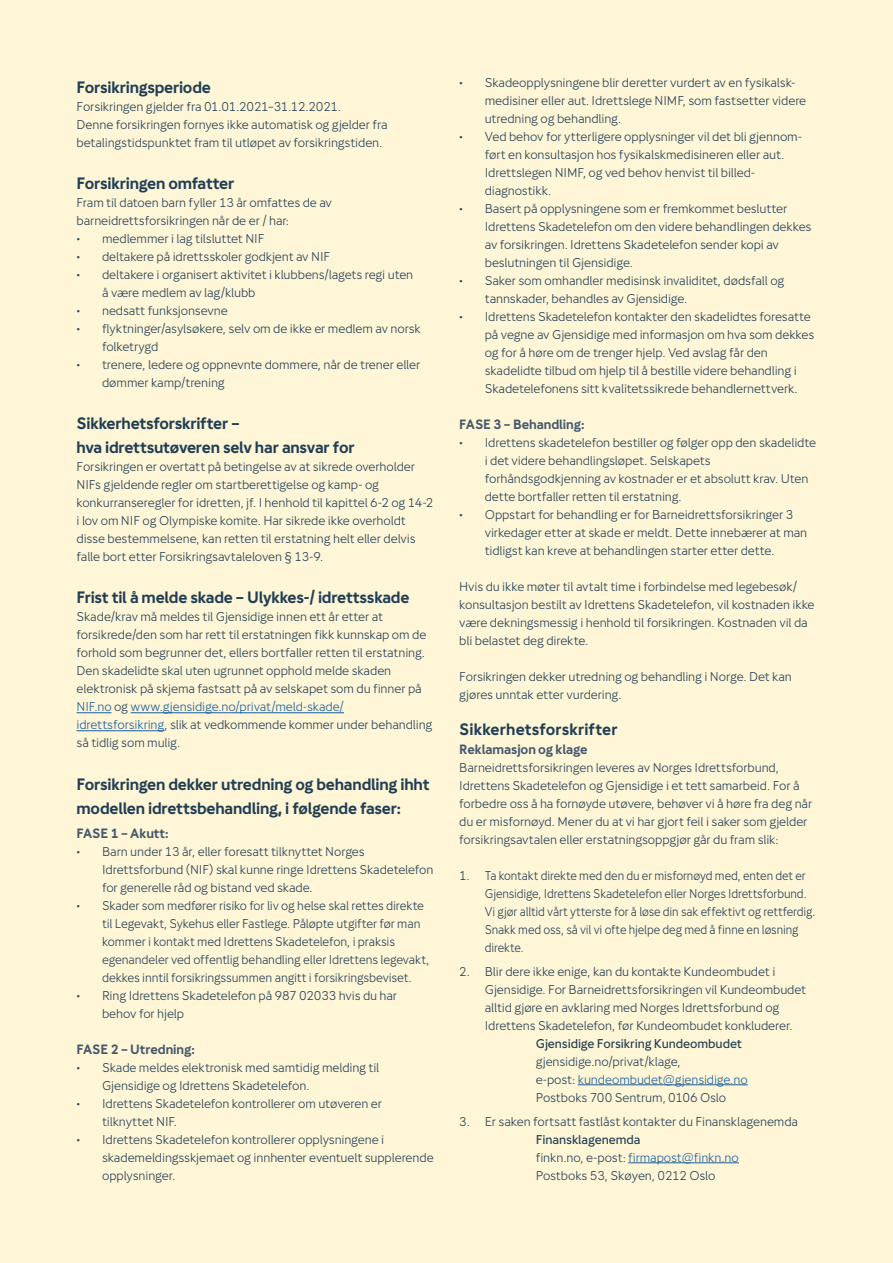
<style>
.page{position:relative;width:893px;height:1263px;background:#fff5d7}
.page>*{position:absolute;margin:0;border:0;box-sizing:border-box;transform-origin:0 0}
.Heading_03{font:700 16.5px/24px "Gjensidige Sans";letter-spacing:-.015em;color:#203e53}
.Subheading_01{font:700 16.5px "Gjensidige Sans";letter-spacing:.005em;color:#203e53}
.Subheading_02{font:700 13.5px "Gjensidige Sans";letter-spacing:-.005em;color:#43586c}
.Brødtekst{font:12.75px/18px "Gjensidige Sans";letter-spacing:-.01em;color:#203e53}
.Punkter_uten{font:12.75px/18px "Gjensidige Sans";letter-spacing:-.01em;color:#203e53}
.Brødtekst-2{font:12.75px "Gjensidige Sans";letter-spacing:-.005em;color:#175d9e}
.Brødtekst-3{font:500 12.75px "Gjensidige Sans";letter-spacing:-.005em;color:#203e53}
.s1{color:#175d9e}
.s2{color:#203e53}
</style>
<div class="page">
<hr style="left:77px;top:712px;width:34px;height:1px;background:#175d9e">
<hr style="left:131px;top:712px;width:213px;height:1px;background:#175d9e">
<hr style="left:77px;top:730px;width:87px;height:1px;background:#175d9e">
<hr style="left:578px;top:1084px;width:170px;height:1px;background:#175d9e">
<hr style="left:628px;top:1162px;width:111px;height:1px;background:#175d9e">
<p class="Heading_03" style="left:77px;top:75px;width:136px">Forsikringsperiode</p>
<p class="Punkter_uten" style="left:77px;top:98px;width:266px">Forsikringen gjelder fra 01.01.2021–31.12.2021.</p>
<p class="Brødtekst" style="left:77px;top:116px;width:313px">Denne forsikringen fornyes ikke automatisk og gjelder fra betalingstidspunktet fram til utløpet av forsikringstiden.</p>
<p class="Heading_03" style="left:77px;top:171px;width:160px">Forsikringen omfatter</p>
<p class="Brødtekst" style="left:77px;top:194px;width:257px">Fram til datoen barn fyller 13 år omfattes de av barneidrettsforsikringen når de er / har:</p>
<p class="Brødtekst" style="left:77px;top:230px;width:189px">• medlemmer i lag tilsluttet NIF</p>
<p class="Brødtekst" style="left:77px;top:248px;width:255px">• deltakere på idrettsskoler godkjent av NIF</p>
<p class="Brødtekst" style="left:102px;top:266px;width:313px;text-indent:-26px">• deltakere i organisert aktivitet i klubbens/lagets regi uten å være medlem av lag/klubb</p>
<p class="Brødtekst" style="left:77px;top:302px;width:153px">• nedsatt funksjonsevne</p>
<p class="Brødtekst" style="left:102px;top:320px;width:320px;text-indent:-26px">• flyktninger/asylsøkere, selv om de ikke er medlem av norsk folketrygd</p>
<p class="Brødtekst" style="left:102px;top:356px;width:320px;text-indent:-26px">• trenere, ledere og oppnevnte dommere, når de trener eller dømmer kamp/trening</p>
<p class="Heading_03" style="left:77px;top:411px;width:280px">Sikkerhetsforskrifter –<br>hva idrettsutøveren selv har ansvar for</p>
<p class="Brødtekst" style="left:77px;top:458px;width:358px">Forsikringen er overtatt på betingelse av at sikrede overholder NIFs gjeldende regler om startberettigelse og kamp- og konkurranseregler for idretten, jf. I henhold til kapittel 6-2 og 14-2 i lov om NIF og Olympiske komite. Har sikrede ikke overholdt disse bestemmelsene, kan retten til erstatning helt eller delvis falle bort etter Forsikringsavtaleloven § 13-9.</p>
<p class="Heading_03" style="left:77px;top:585px;width:334px">Frist til å melde skade – Ulykkes-/ idrettsskade</p>
<p class="Brødtekst" style="left:77px;top:608px;width:357px">Skade/krav må meldes til Gjensidige innen ett år etter at forsikrede/den som har rett til erstatningen fikk kunnskap om de forhold som begrunner det, ellers bortfaller retten til erstatning.<br>Den skadelidte skal uten ugrunnet opphold melde skaden elektronisk på skjema fastsatt på av selskapet som du finner på <span class="s1">NIF.no</span> og <span class="s1">www.gjensidige.no/privat/meld-skade/ idrettsforsikring</span>, slik at vedkommende kommer under behandling så tidlig som mulig.</p>
<p class="Heading_03" style="left:77px;top:771px;width:354px">Forsikringen dekker utredning og behandling ihht modellen idrettsbehandling, i følgende faser:</p>
<p class="Subheading_02" style="left:77px;top:825px;width:94px">FASE 1 – Akutt:</p>
<p class="Brødtekst" style="left:102px;top:842px;width:333px;text-indent:-26px">• Barn under 13 år, eller foresatt tilknyttet Norges<br>Idrettsforbund (NIF) skal kunne ringe Idrettens Skadetelefon for generelle råd og bistand ved skade.</p>
<p class="Brødtekst" style="left:102px;top:896px;width:329px;text-indent:-26px">• Skader som medfører risiko for liv og helse skal rettes direkte til Legevakt, Sykehus eller Fastlege. Påløpte utgifter før man kommer i kontakt med Idrettens Skadetelefon, i praksis egenandeler ved offentlig behandling eller Idrettens legevakt, dekkes inntil forsikringssummen angitt i forsikringsbeviset.</p>
<p class="Brødtekst" style="left:102px;top:986px;width:297px;text-indent:-26px">• Ring Idrettens Skadetelefon på 987 02033 hvis du har behov for hjelp</p>
<p class="Subheading_02" style="left:77px;top:1041px;width:120px">FASE 2 – Utredning:</p>
<p class="Brødtekst" style="left:102px;top:1058px;width:279px;text-indent:-26px">• Skade meldes elektronisk med samtidig melding til<br>Gjensidige og Idrettens Skadetelefon.</p>
<p class="Brødtekst" style="left:102px;top:1094px;width:282px;text-indent:-26px">• Idrettens Skadetelefon kontrollerer om utøveren er tilknyttet NIF.</p>
<p class="Brødtekst" style="left:102px;top:1130px;width:333px;text-indent:-26px">• Idrettens Skadetelefon kontrollerer opplysningene i skademeldingsskjemaet og innhenter eventuelt supplerende opplysninger.</p>
<p class="Brødtekst" style="left:485px;top:74px;width:323px;text-indent:-26px">• Skadeopplysningene blir deretter vurdert av en fysikalsk&shy;medisiner eller aut. Idrettslege NIMF, som fastsetter videre utredning og behandling.</p>
<p class="Brødtekst" style="left:485px;top:128px;width:319px;text-indent:-26px">• Ved behov for ytterligere opplysninger vil det bli gjennom&shy;ført en konsultasjon hos fysikalskmedisineren eller aut.<br>Idrettslegen NIMF, og ved behov henvist til billed&shy;diagnostikk.</p>
<p class="Brødtekst" style="left:485px;top:200px;width:328px;text-indent:-26px">• Basert på opplysningene som er fremkommet beslutter Idrettens Skadetelefon om den videre behandlingen dekkes av forsikringen. Idrettens Skadetelefon sender kopi av beslutningen til Gjensidige.</p>
<p class="Brødtekst" style="left:485px;top:272px;width:301px;text-indent:-26px">• Saker som omhandler medisinsk invaliditet, dødsfall og tannskader, behandles av Gjensidige.</p>
<p class="Brødtekst" style="left:485px;top:308px;width:331px;text-indent:-26px">• Idrettens Skadetelefon kontakter den skadelidtes foresatte på vegne av Gjensidige med informasjon om hva som dekkes og for å høre om de trenger hjelp. Ved avslag får den skadelidte tilbud om hjelp til å bestille videre behandling i Skadetelefonens sitt kvalitetssikrede behandlernettverk.</p>
<p class="Subheading_02" style="left:459px;top:417px;width:127px">FASE 3 – Behandling:</p>
<p class="Brødtekst" style="left:485px;top:434px;width:333px;text-indent:-26px">• Idrettens skadetelefon bestiller og følger opp den skadelidte i det videre behandlingsløpet. Selskapets forhåndsgodkjenning av kostnader er et absolutt krav. Uten dette bortfaller retten til erstatning.</p>
<p class="Brødtekst" style="left:485px;top:506px;width:324px;text-indent:-26px">• Oppstart for behandling er for Barneidrettsforsikringer 3 virkedager etter at skade er meldt. Dette innebærer at man tidligst kan kreve at behandlingen starter etter dette.</p>
<p class="Brødtekst" style="left:459px;top:578px;width:357px">Hvis du ikke møter til avtalt time i forbindelse med legebesøk/ konsultasjon bestilt av Idrettens Skadetelefon, vil kostnaden ikke være dekningsmessig i henhold til forsikringen. Kostnaden vil da bli belastet deg direkte.</p>
<p class="Brødtekst" style="left:459px;top:668px;width:334px">Forsikringen dekker utredning og behandling i Norge. Det kan gjøres unntak etter vurdering.</p>
<p class="Subheading_01" style="left:459px;top:720px;width:160px">Sikkerhetsforskrifter</p>
<p class="Subheading_02" style="left:459px;top:741px;width:130px">Reklamasjon og klage</p>
<p class="Brødtekst" style="left:459px;top:758px;width:354px">Barneidrettsforsikringen leveres av Norges Idrettsforbund, Idrettens Skadetelefon og Gjensidige i et tett samarbeid. For å forbedre oss å ha fornøyde utøvere, behøver vi å høre fra deg når du er misfornøyd. Mener du at vi har gjort feil i saker som gjelder forsikringsavtalen eller erstatningsoppgjør går du fram slik:</p>
<p class="Punkter_uten" style="left:485px;top:866px;width:332px;text-indent:-26px">1. Ta kontakt direkte med den du er misfornøyd med, enten det er Gjensidige, Idrettens Skadetelefon eller Norges Idrettsforbund.<br>Vi gjør alltid vårt ytterste for å løse din sak effektivt og rettferdig.<br>Snakk med oss, så vil vi ofte hjelpe deg med å finne en løsning direkte.</p>
<p class="Punkter_uten" style="left:485px;top:962px;width:323px;text-indent:-26px">2. Blir dere ikke enige, kan du kontakte Kundeombudet i Gjensidige. For Barneidrettsforsikringen vil Kundeombudet alltid gjøre en avklaring med Norges Idrettsforbund og Idrettens Skadetelefon, før Kundeombudet konkluderer.</p>
<p class="Brødtekst-3" style="left:536px;top:1036px;width:208px">Gjensidige Forsikring Kundeombudet</p>
<p class="Brødtekst" style="left:536px;top:1052px;width:146px">gjensidige.no/privat/klage,</p>
<p class="Brødtekst-2" style="left:536px;top:1072px;width:213px"><span class="s2">e-post:</span> kundeombudet@gjensidige.no</p>
<p class="Brødtekst" style="left:536px;top:1088px;width:192px">Postboks 700 Sentrum, 0106 Oslo</p>
<p class="Punkter_uten" style="left:459px;top:1112px;width:340px">3. Er saken fortsatt fastlåst kontakter du Finansklagenemda</p>
<p class="Brødtekst-3" style="left:536px;top:1132px;width:106px">Finansklagenemda</p>
<p class="Brødtekst-2" style="left:536px;top:1150px;width:205px"><span class="s2">finkn.no, e-post:</span> firmapost@finkn.no</p>
<p class="Brødtekst" style="left:536px;top:1166px;width:181px">Postboks 53, Skøyen, 0212 Oslo</p>
</div>
